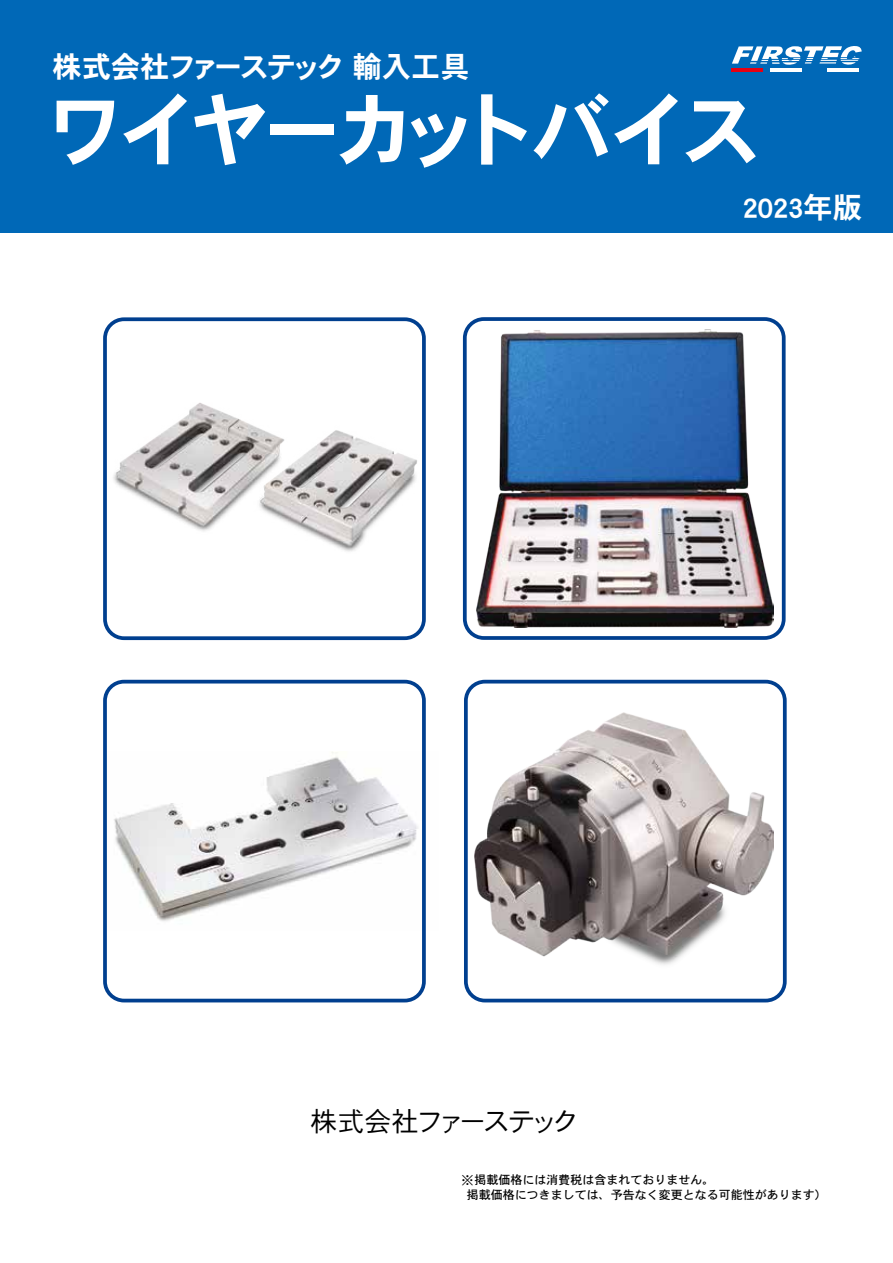
<style>
.page{position:relative;width:893px;height:1263px;background:#fff}
.page>*{position:absolute;margin:0;border:0;box-sizing:border-box;transform-origin:0 0}
.t1{font:81.3px "DFHS Gothic Std W7";letter-spacing:-.115em;color:#fff}
.t2{font:29.25px "DFHS Gothic Std W7";letter-spacing:-.03em;color:#fff}
.t3{font:29.25px "DFHS Gothic Std W7";color:#fff}
.t4{font:27px "DFHS Gothic Std W3";letter-spacing:-.1em;color:#000}
.t5{font:12px/14.2px "DFHS Gothic Std W5";color:#000}
.s1{font-size:13.5px}
</style>
<div class="page">
<img style="left:114px;top:752px;width:304px;height:169px">
<div style="left:464px;top:680px;width:323px;height:322px;border:4px solid #003f8f;border-radius:19px"></div>
<div style="left:103px;top:680px;width:323px;height:322px;border:4px solid #003f8f;border-radius:19px"></div>
<div style="left:103px;top:317px;width:323px;height:323px;border:4px solid #003f8f;border-radius:19px"></div>
<img style="left:113px;top:403px;width:304px;height:149px">
<img style="left:475px;top:712px;width:299px;height:253px">
<div style="left:463px;top:317px;width:323px;height:323px;border:4px solid #003f8f;border-radius:19px"></div>
<img style="left:477px;top:329px;width:297px;height:299px">
<div style="left:0;top:0;width:893px;height:232px;background:#0068b7"></div>
<hr style="left:827px;top:68px;width:31px;height:3px;background:#fff">
<hr style="left:731px;top:68px;width:32px;height:3px;background:#e60012">
<hr style="left:770px;top:68px;width:31px;height:3px;background:#fff">
<svg style="left:732px;top:46px;width:130px;height:19px"></svg>
<h2 class="t2" style="left:53px;top:51px;width:419px">株式会社ファーステック輸入工具</h2>
<h1 class="t1" style="left:45px;top:85px;width:718px">ワイヤーカットバイス</h1>
<h2 class="t3" style="left:743px;top:192px;width:121px">2023年版</h2>
<h3 class="t4" style="left:311px;top:1106px;width:270px">株式会社ファーステック</h3>
<p class="t5" style="left:467px;top:1173px;width:361px;text-indent:-6px"><span class="s1">※</span>掲載価格には消費税は含まれておりません。<br>掲載価格につきましては、予告なく変更となる可能性があります）</p>
</div>
